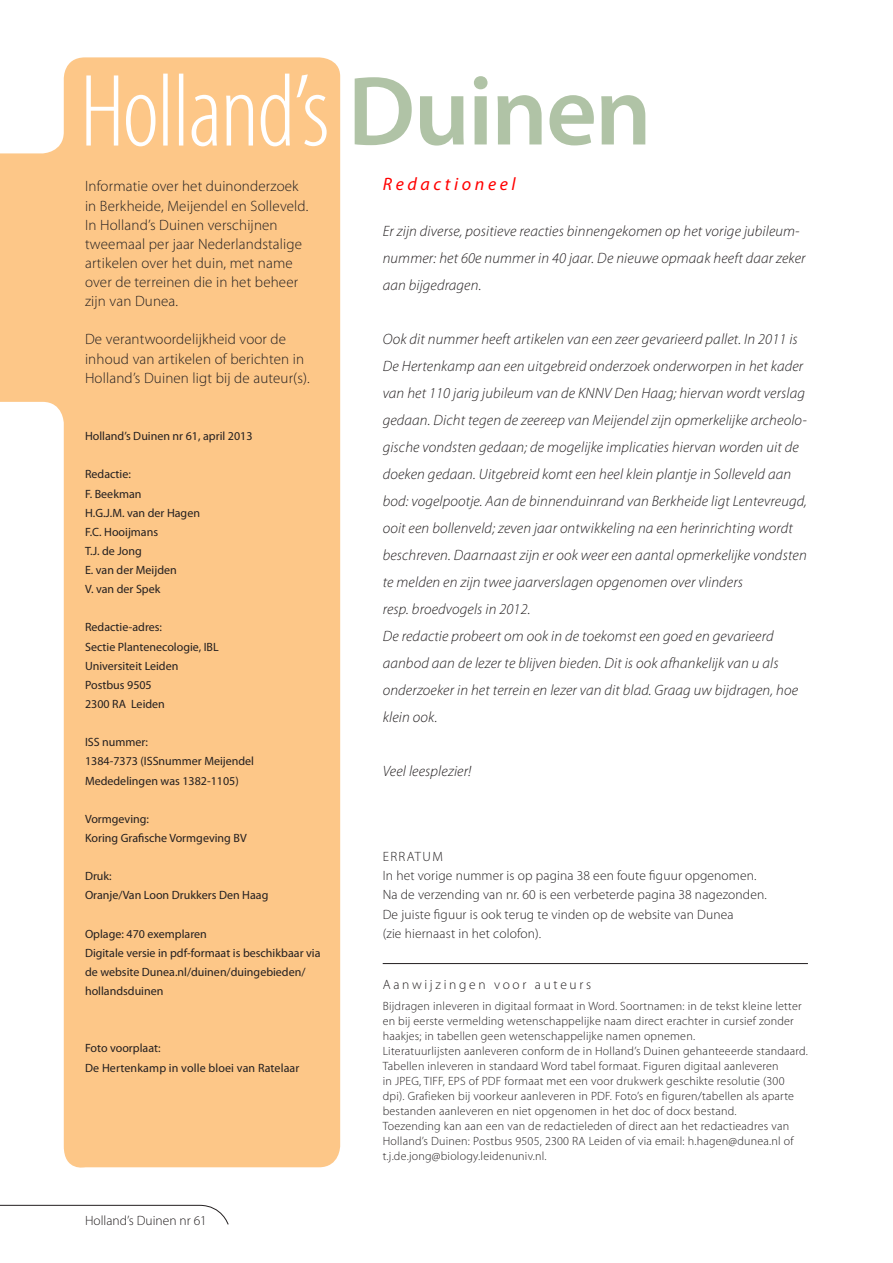
<style>
.page{position:relative;width:893px;height:1263px;background:#fff}
.page>*{position:absolute;margin:0;border:0;box-sizing:border-box;transform-origin:0 0}
.t1{font:italic 18px "Myriad Pro";letter-spacing:.2em;color:#f00}
.t2{font:italic 300 15px/27px "Myriad Pro";letter-spacing:.01em;color:#231f20}
.t3{font:300 15px/19.2px "Myriad Pro";letter-spacing:.01em;color:#231f20}
.t4{font:300 13.5px/19.2px "Myriad Pro";letter-spacing:.01em;color:#231f20}
.t5{font:300 13.5px "Myriad Pro";letter-spacing:.2em;color:#231f20}
.t6{font:300 12px/15px "Myriad Pro";letter-spacing:.02em;color:#231f20}
.t7{font:12px/19.2px "Myriad Pro";color:#231f20}
</style>
<div class="page">
<svg style="left:0;top:1204px;width:229px;height:21px"></svg>
<svg style="left:0;top:57px;width:340px;height:1111px;fill:#fdc788"></svg>
<hr style="left:383px;top:963px;width:425px;height:1px;background:#231f20">
<svg style="left:355px;top:76px;width:290px;height:70px"></svg>
<svg style="left:86px;top:74px;width:241px;height:72px"></svg>
<p class="t3" style="left:85px;top:177px;width:225px">Informatie over het duinonderzoek in Berkheide, Meijendel en Solleveld.<br>In Holland’s Duinen verschijnen tweemaal per jaar Nederlandstalige artikelen over het duin, met name over de terreinen die in het beheer zijn van Dunea.</p>
<p class="t3" style="left:85px;top:330px;width:226px">De verantwoordelijkheid voor de inhoud van artikelen of berichten in<br>Holland’s Duinen ligt bij de auteur(s).</p>
<p class="t7" style="left:85px;top:426px;width:169px">Holland’s Duinen nr 61, april 2013</p>
<p class="t7" style="left:85px;top:465px;width:116px">Redactie:<br>F. Beekman<br>H.G.J.M. van der Hagen<br>F.C. Hooijmans<br>T.J. de Jong<br>E. van der Meijden<br>V. van der Spek</p>
<p class="t7" style="left:85px;top:618px;width:135px">Redactie-adres:<br>Sectie Plantenecologie, IBL<br>Universiteit Leiden<br>Postbus 9505<br>2300 RA Leiden</p>
<p class="t7" style="left:85px;top:732px;width:171px">ISS nummer:<br>1384-7373 (ISSnummer Meijendel<br>Mededelingen was 1382-1105)</p>
<p class="t7" style="left:85px;top:809px;width:163px">Vormgeving:<br>Koring Grafische Vormgeving BV</p>
<p class="t7" style="left:85px;top:866px;width:185px">Druk:<br>Oranje/Van Loon Drukkers Den Haag</p>
<p class="t7" style="left:85px;top:924px;width:237px">Oplage: 470 exemplaren<br>Digitale versie in pdf-formaat is beschikbaar via de website Dunea.nl/duinen/duingebieden/ hollandsduinen</p>
<p class="t7" style="left:85px;top:1038px;width:216px">Foto voorplaat:<br>De Hertenkamp in volle bloei van Ratelaar</p>
<p class="t4" style="left:85px;top:1211px;width:123px">Holland’s Duinen nr 61</p>
<p class="t1" style="left:383px;top:173px;width:134px">Redactioneel</p>
<p class="t2" style="left:383px;top:218px;width:424px">Er zijn diverse, positieve reacties binnengekomen op het vorige jubileum&shy;nummer: het 60e nummer in 40 jaar. De nieuwe opmaak heeft daar zeker aan bijgedragen.</p>
<p class="t2" style="left:383px;top:326px;width:426px">Ook dit nummer heeft artikelen van een zeer gevarieerd pallet. In 2011 is De Hertenkamp aan een uitgebreid onderzoek onderworpen in het kader van het 110 jarig jubileum van de KNNV Den Haag; hiervan wordt verslag gedaan. Dicht tegen de zeereep van Meijendel zijn opmerkelijke archeolo&shy;gische vondsten gedaan; de mogelijke implicaties hiervan worden uit de doeken gedaan. Uitgebreid komt een heel klein plantje in Solleveld aan bod: vogelpootje. Aan de binnenduinrand van Berkheide ligt Lentevreugd, ooit een bollenveld; zeven jaar ontwikkeling na een herinrichting wordt beschreven. Daarnaast zijn er ook weer een aantal opmerkelijke vondsten te melden en zijn twee jaarverslagen opgenomen over vlinders<br>resp. broedvogels in 2012.<br>De redactie probeert om ook in de toekomst een goed en gevarieerd aanbod aan de lezer te blijven bieden. Dit is ook afhankelijk van u als onderzoeker in het terrein en lezer van dit blad. Graag uw bijdragen, hoe klein ook.</p>
<p class="t2" style="left:383px;top:758px;width:90px">Veel leesplezier!</p>
<p class="t4" style="left:383px;top:847px;width:386px">ERRATUM<br>In het vorige nummer is op pagina 38 een foute figuur opgenomen.<br>Na de verzending van nr. 60 is een verbeterde pagina 38 nagezonden.<br>De juiste figuur is ook terug te vinden op de website van Dunea<br>(zie hiernaast in het colofon).</p>
<p class="t5" style="left:383px;top:976px;width:210px">Aanwijzingen voor auteurs</p>
<p class="t6" style="left:383px;top:998px;width:427px">Bijdragen inleveren in digitaal formaat in Word. Soortnamen: in de tekst kleine letter en bij eerste vermelding wetenschappelijke naam direct erachter in cursief zonder haakjes; in tabellen geen wetenschappelijke namen opnemen.<br>Literatuurlijsten aanleveren conform de in Holland’s Duinen gehanteeerde standaard.<br>Tabellen inleveren in standaard Word tabel formaat. Figuren digitaal aanleveren<br>in JPEG, TIFF, EPS of PDF formaat met een voor drukwerk geschikte resolutie (300 dpi). Grafieken bij voorkeur aanleveren in PDF. Foto’s en figuren/tabellen als aparte bestanden aanleveren en niet opgenomen in het doc of docx bestand.<br>Toezending kan aan een van de redactieleden of direct aan het redactieadres van Holland’s Duinen: Postbus 9505, 2300 RA Leiden of via email: h.hagen@dunea.nl of t.j.de.jong@biology.leidenuniv.nl.</p>
</div>
